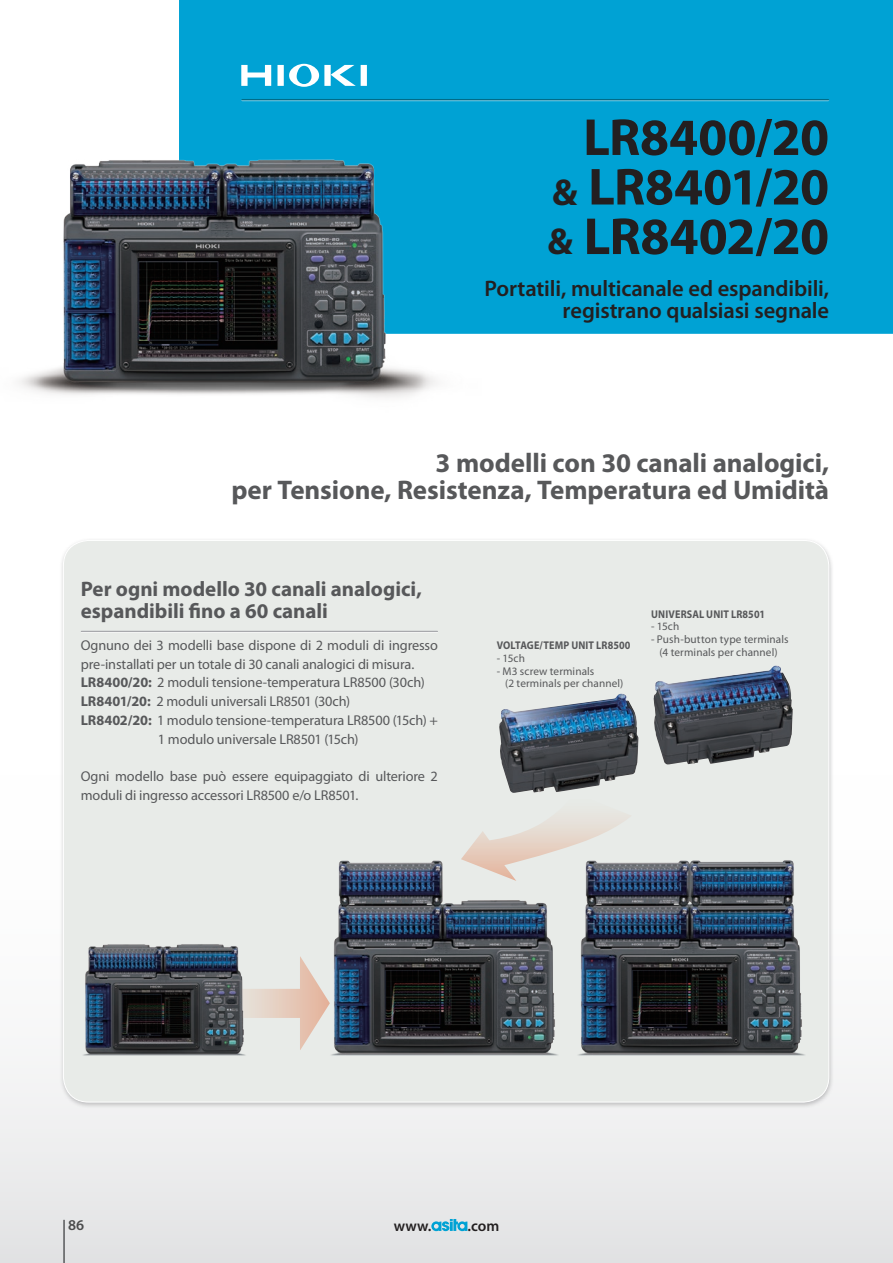
<style>
.page{position:relative;width:893px;height:1263px;background:#fff}
.page>*{position:absolute;margin:0;border:0;box-sizing:border-box;transform-origin:0 0}
.nome_prodotto{font:700 52.5px/49.5px "Myriad Pro";letter-spacing:-.005em;color:#231f20;text-align:justify}
.descriz{font:700 27px "Myriad Pro";letter-spacing:-.005em;color:#57585a}
.t1{font:600 22.5px/22.5px "Myriad Pro";letter-spacing:-.01em;color:#231f20;text-align:right}
.descriz-2{font:700 21px "Myriad Pro";letter-spacing:-.005em;color:#57585a}
.t2{font:600 15.3px "Myriad Pro";letter-spacing:.01em;color:#231f20}
.t3{font:600 15px "Myriad Pro";color:#4b4c4d}
.descriz-3{font:14.25px/18.8px "Myriad Pro";letter-spacing:-.01em;color:#57585a}
.t4{font:11.25px "Myriad Pro";letter-spacing:.01em;color:#57585a}
.t5{font:700 11.25px "Myriad Pro";letter-spacing:.015em;color:#57585a;scale:.9 1}
.s1{font-size:37.5px}
.s2{font-weight:700}
</style>
<div class="page">
<div style="left:0;top:697px;width:893px;height:566px;background:linear-gradient(to bottom,#fff,#e8e8e9)"></div>
<svg style="left:431px;top:1219px;width:36px;height:12px"></svg>
<hr style="left:63px;top:1220px;width:2px;height:43px;background:#57585a">
<div style="left:541px;top:0;width:352px;height:334px;background:#00a2d4"></div>
<div style="left:59px;top:537px;width:776px;height:572px;background:#57585a;opacity:.35"></div>
<div style="left:63px;top:540px;width:766px;height:562px;background:#e8ebe8;border-radius:26px"></div>
<img style="left:18px;top:0;width:523px;height:604px">
<img style="left:331px;top:860px;width:227px;height:196px">
<img style="left:578px;top:860px;width:227px;height:196px">
<img style="left:499px;top:694px;width:140px;height:99px">
<img style="left:654px;top:665px;width:139px;height:100px">
<svg style="left:254px;top:956px;width:76px;height:94px"></svg>
<img style="left:83px;top:944px;width:171px;height:112px">
<hr style="left:81px;top:632px;width:357px;height:1px;background:#fff">
<hr style="left:81px;top:631px;width:357px;height:1px;background:#a8a9ad">
<svg style="left:461px;top:817px;width:171px;height:64px"></svg>
<hr style="left:241px;top:100px;width:588px;height:1px;background:#fff">
<hr style="left:241px;top:99px;width:588px;height:1px;background:#006c88">
<svg style="left:241px;top:65px;width:30px;height:21px"></svg>
<svg style="left:277px;top:64px;width:90px;height:23px"></svg>
<p class="nome_prodotto" style="left:548px;top:113px;width:283px;text-indent:36px">LR8400/20 <span class="s1">&amp;</span> LR8401/20 <span class="s1">&amp;</span> LR8402/20</p>
<p class="t1" style="left:485px;top:277px;width:346px">Portatili, multicanale ed espandibili, registrano qualsiasi segnale</p>
<p class="descriz" style="left:436px;top:447px;width:395px">3 modelli con 30 canali analogici,</p>
<p class="descriz" style="left:231px;top:474px;width:599px">per Tensione, Resistenza, Temperatura ed Umidità</p>
<p class="descriz-2" style="left:81px;top:577px;width:342px">Per ogni modello 30 canali analogici,</p>
<p class="descriz-2" style="left:81px;top:599px;width:249px">espandibili fino a 60 canali</p>
<p class="descriz-3" style="left:81px;top:636px;width:359px">Ognuno dei 3 modelli base dispone di 2 moduli di ingresso pre-installati per un totale di 30 canali analogici di misura.</p>
<p class="descriz-3" style="left:81px;top:673px;width:345px"><span class="s2">LR8400/20:</span> 2 moduli tensione-temperatura LR8500 (30ch)</p>
<p class="descriz-3" style="left:81px;top:692px;width:271px"><span class="s2">LR8401/20:</span> 2 moduli universali LR8501 (30ch)</p>
<p class="descriz-3" style="left:81px;top:711px;width:359px"><span class="s2">LR8402/20:</span> 1 modulo tensione-temperatura LR8500 (15ch) +</p>
<p class="descriz-3" style="left:158px;top:730px;width:202px">1 modulo universale LR8501 (15ch)</p>
<p class="descriz-3" style="left:81px;top:767px;width:359px">Ogni modello base può essere equipaggiato di ulteriore 2 moduli di ingresso accessori LR8500 e/o LR8501.</p>
<p class="t5" style="left:497px;top:639px;width:150px">VOLTAGE/TEMP UNIT LR8500</p>
<p class="t4" style="left:497px;top:652px;width:30px">- 15ch</p>
<p class="t4" style="left:497px;top:665px;width:99px">- M3 screw terminals</p>
<p class="t4" style="left:505px;top:677px;width:120px">(2 terminals per channel)</p>
<p class="t5" style="left:651px;top:607px;width:128px">UNIVERSAL UNIT LR8501</p>
<p class="t4" style="left:651px;top:620px;width:30px">- 15ch</p>
<p class="t4" style="left:651px;top:633px;width:139px">- Push-button type terminals</p>
<p class="t4" style="left:660px;top:646px;width:120px">(4 terminals per channel)</p>
<p class="t3" style="left:68px;top:1217px;width:18px">86</p>
<p class="t2" style="left:394px;top:1217px;width:39px">www.</p>
<p class="t2" style="left:467px;top:1217px;width:33px">.com</p>
</div>
